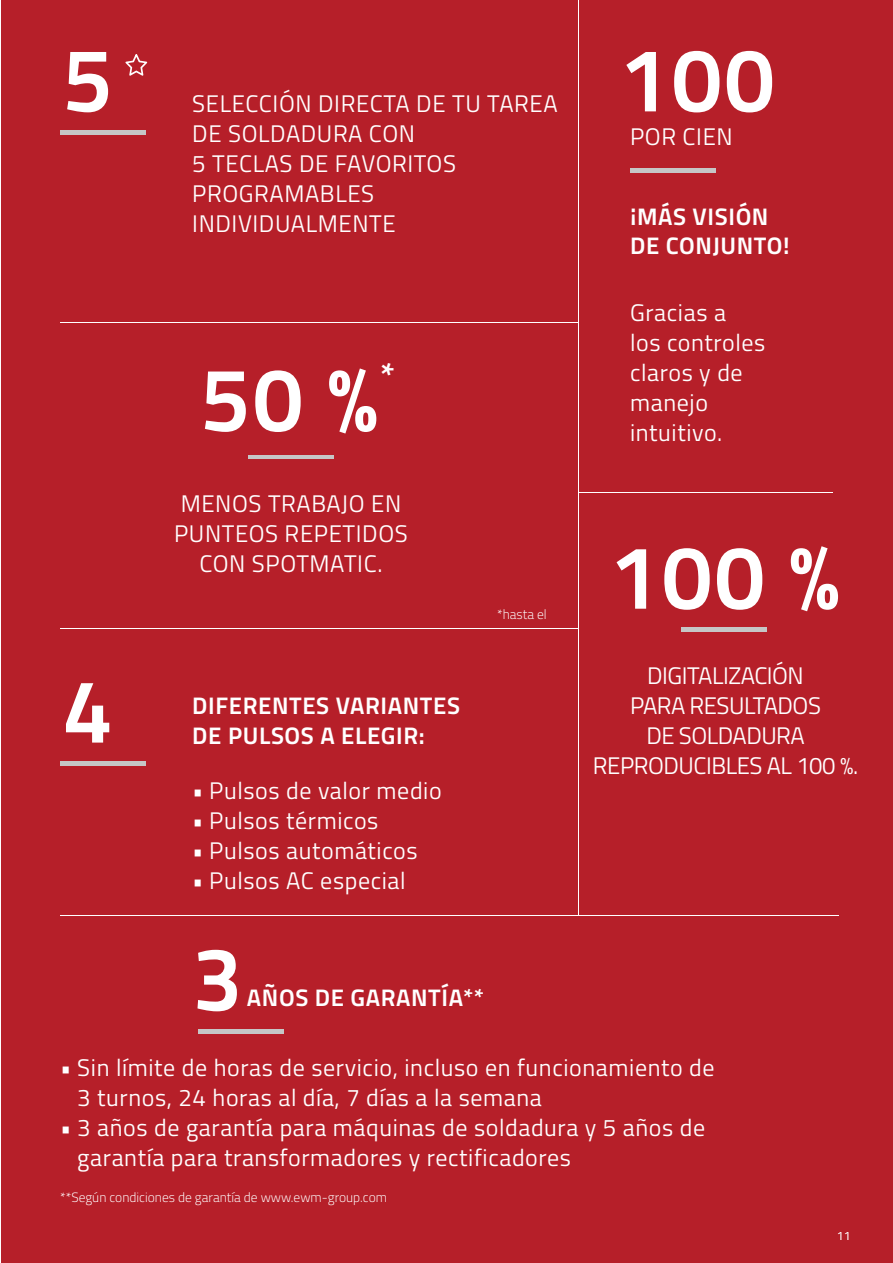
<style>
.page{position:relative;width:893px;height:1263px;background:#fff}
.page>*{position:absolute;margin:0;border:0;box-sizing:border-box;transform-origin:0 0}
.t1{font:700 90px "Titillium Text";letter-spacing:.025em;color:#fff}
.t2{font:700 34.95px "Titillium Text";color:#fff}
.t3{font:24px/30px "Titillium Text";letter-spacing:.025em;color:#fff}
.t4{font:700 24px/28.8px "Titillium Text";letter-spacing:.025em;color:#fff}
.t5{font:24px/30px "Titillium Text";letter-spacing:-.02em;color:#fff;text-align:center}
.t6{font:300 13.5px "Titillium Text";color:#fff}
.t7{font:300 12px "Titillium Text";color:#fff}
</style>
<div class="page">
<div style="left:1px;top:0;width:892px;height:1263px;background:#b61f29"></div>
<hr style="left:60px;top:131px;width:85px;height:4px;background:#c6c6c6">
<hr style="left:60px;top:761px;width:85px;height:4px;background:#c6c6c6">
<div style="left:199px;top:1029px;width:85px;height:5px;background:#c6c6c6"></div>
<hr style="left:248px;top:456px;width:85px;height:3px;background:#c6c6c6">
<hr style="left:60px;top:915px;width:779px;height:1px;background:#fff">
<hr style="left:60px;top:628px;width:519px;height:1px;background:#fff">
<hr style="left:60px;top:322px;width:519px;height:1px;background:#fff">
<hr style="left:578px;top:0;width:1px;height:915px;background:#fff">
<hr style="left:579px;top:492px;width:253px;height:1px;background:#fff">
<hr style="left:630px;top:169px;width:85px;height:4px;background:#c6c6c6">
<hr style="left:682px;top:628px;width:85px;height:4px;background:#c6c6c6">
<svg style="left:125px;top:54px;width:22px;height:22px"></svg>
<h1 class="t1" style="left:62px;top:12px;width:52px">5</h1>
<h1 class="t1" style="left:62px;top:643px;width:52px">4</h1>
<p class="t3" style="left:192px;top:88px;width:367px">SELECCIÓN DIRECTA DE TU TAREA<br>DE SOLDADURA CON<br>5 TECLAS DE FAVORITOS<br>PROGRAMABLES<br>INDIVIDUALMENTE</p>
<h1 class="t1" style="left:200px;top:331px;width:179px">50 %</h1>
<h2 class="t2" style="left:380px;top:350px;width:16px">*</h2>
<p class="t3" style="left:174px;top:487px;width:235px;text-align:center">MENOS TRABAJO EN<br>PUNTEOS REPETIDOS<br>CON SPOTMATIC.</p>
<p class="t6" style="left:497px;top:604px;width:51px">*hasta el</p>
<p class="t4" style="left:192px;top:690px;width:269px">DIFERENTES VARIANTES</p>
<p class="t4" style="left:192px;top:720px;width:234px">DE PULSOS A ELEGIR:</p>
<p class="t3" style="left:192px;top:774px;width:251px">• Pulsos de valor medio</p>
<p class="t3" style="left:192px;top:804px;width:188px">• Pulsos térmicos</p>
<p class="t3" style="left:192px;top:834px;width:227px">• Pulsos automáticos</p>
<p class="t3" style="left:192px;top:864px;width:215px">• Pulsos AC especial</p>
<h1 class="t1" style="left:192px;top:911px;width:52px">3</h1>
<p class="t4" style="left:247px;top:982px;width:239px">AÑOS DE GARANTÍA**</p>
<h1 class="t1" style="left:619px;top:12px;width:157px">100</h1>
<p class="t3" style="left:630px;top:121px;width:104px">POR CIEN</p>
<p class="t4" style="left:630px;top:201px;width:161px">¡MÁS VISIÓN<br>DE CONJUNTO!</p>
<p class="t3" style="left:630px;top:296px;width:137px">Gracias a<br>los controles claros y de manejo intuitivo.</p>
<h1 class="t1" style="left:609px;top:509px;width:232px">100 %</h1>
<p class="t5" style="left:593px;top:659px;width:267px">DIGITALIZACIÓN<br>PARA RESULTADOS<br>DE SOLDADURA<br>REPRODUCIBLES AL 100 %.</p>
<p class="t3" style="left:77px;top:1051px;width:639px;text-indent:-17px">• Sin límite de horas de servicio, incluso en funcionamiento de<br>3 turnos, 24 horas al día, 7 días a la semana</p>
<p class="t3" style="left:77px;top:1111px;width:629px;text-indent:-17px">• 3 años de garantía para máquinas de soldadura y 5 años de garantía para transformadores y rectificadores</p>
<p class="t6" style="left:60px;top:1187px;width:328px">**Según condiciones de garantía de www.ewm-group.com</p>
<p class="t7" style="left:837px;top:1227px;width:15px">11</p>
</div>
